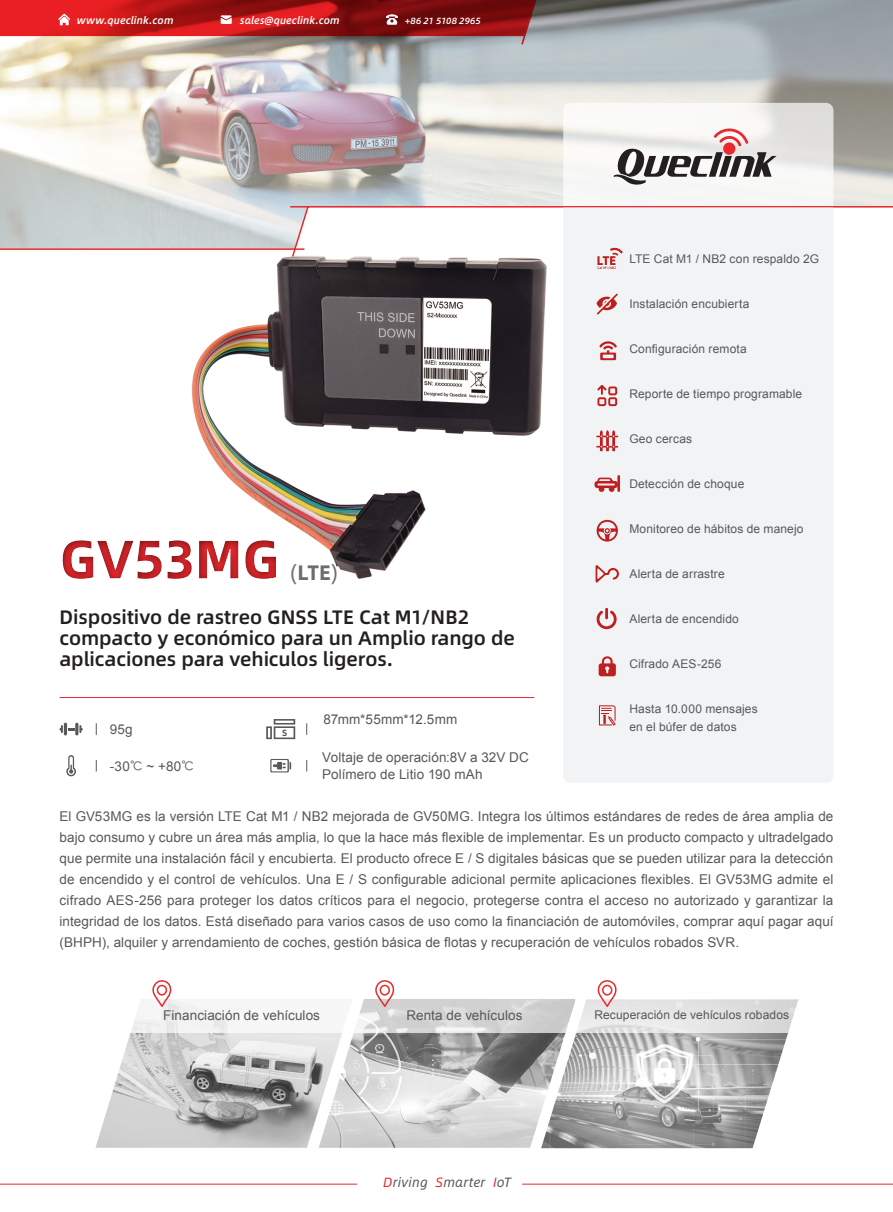
<style>
.page{position:relative;width:893px;height:1212px;background:#fff}
.page>*{position:absolute;margin:0;border:0;box-sizing:border-box;transform-origin:0 0}
.t1{font:700 54px "Alibaba Sans";letter-spacing:-.015em;color:#e9282d}
.t2{font:700 21px "Alibaba Sans";color:#6c6d70}
.t3{font:500 19.5px/21px "Alibaba Sans";letter-spacing:-.005em;color:#231f20}
.t4{font:13.5px/21px "Arial";letter-spacing:.005em;color:#57585a}
.t5{font:italic 13.5px "Alibaba Sans";letter-spacing:.02em;color:#57585a}
.t6{font:12px/18px "Arial";letter-spacing:.01em;color:#57585a}
.t7{font:italic 500 10.5px "Alibaba Sans";letter-spacing:.02em;color:#fff}
.t8{font:italic 500 9px "Alibaba Sans";letter-spacing:.025em;color:#fff}
.t9{font:700 9px "Alibaba Sans";color:#57585a}
.s1{font-weight:400}
.s2{font-family:"ST Heiti SC";font-weight:300}
.s3{color:#e9282d}
</style>
<div class="page">
<hr style="left:522px;top:1184px;width:371px;height:1px;background:#e9282d">
<hr style="left:0;top:1184px;width:357px;height:1px;background:#e9282d">
<svg style="left:0;top:0;width:893px;height:205px;background:#c5c2c1"></svg>
<svg style="left:563px;top:103px;width:270px;height:102px"></svg>
<svg style="left:0;top:205px;width:893px;height:45px"></svg>
<svg style="left:0;top:0;width:541px;height:46px;background:#ac3939"></svg>
<img style="left:576px;top:1032px;width:212px;height:116px">
<img style="left:95px;top:1032px;width:224px;height:116px">
<div style="left:130px;top:998px;width:223px;height:34px;background:#f6f6f6"></div>
<svg style="left:152px;top:980px;width:22px;height:28px"></svg>
<div style="left:35px;top:516px;width:387px;height:87px;background:#231f20;opacity:.6"></div>
<div style="left:563px;top:208px;width:270px;height:575px;background:#f2f3f4"></div>
<hr style="left:60px;top:697px;width:474px;height:1px;background:#e9282d">
<svg style="left:597px;top:385px;width:20px;height:21px"></svg>
<svg style="left:596px;top:430px;width:22px;height:21px"></svg>
<svg style="left:597px;top:520px;width:21px;height:22px"></svg>
<img style="left:319px;top:1032px;width:257px;height:116px">
<svg style="left:355px;top:999px;width:220px;height:33px;background:#d7d7d7"></svg>
<svg style="left:373px;top:980px;width:24px;height:28px"></svg>
<svg style="left:575px;top:999px;width:223px;height:33px;background:#e4e4e4"></svg>
<svg style="left:596px;top:980px;width:23px;height:28px"></svg>
<svg style="left:60px;top:723px;width:23px;height:12px"></svg>
<svg style="left:66px;top:755px;width:10px;height:21px"></svg>
<svg style="left:270px;top:759px;width:21px;height:13px"></svg>
<svg style="left:96px;top:723px;width:1px;height:12px"></svg>
<svg style="left:306px;top:723px;width:1px;height:12px"></svg>
<svg style="left:266px;top:719px;width:29px;height:20px"></svg>
<hr style="left:617px;top:475px;width:3px;height:17px;background:#c01f20">
<svg style="left:594px;top:478px;width:24px;height:14px"></svg>
<svg style="left:596px;top:565px;width:24px;height:18px"></svg>
<svg style="left:597px;top:608px;width:20px;height:21px"></svg>
<svg style="left:596px;top:293px;width:22px;height:22px"></svg>
<img style="left:178px;top:242px;width:385px;height:361px">
<svg style="left:599px;top:656px;width:17px;height:20px"></svg>
<svg style="left:599px;top:705px;width:17px;height:20px"></svg>
<svg style="left:599px;top:341px;width:18px;height:19px"></svg>
<svg style="left:597px;top:247px;width:26px;height:22px"></svg>
<p class="t7" style="left:77px;top:12px;width:98px">www.queclink.com</p>
<p class="t7" style="left:240px;top:12px;width:101px">sales@queclink.com</p>
<p class="t8" style="left:405px;top:14px;width:77px">+86 21 5108 2965</p>
<h1 class="t1" style="left:60px;top:517px;width:222px">GV53MG</h1>
<h3 class="t3" style="left:60px;top:606px;width:457px">Dispositivo de rastreo GNSS LTE Cat M1/NB2 compacto y económico para un Amplio rango de aplicaciones para vehiculos ligeros.</h3>
<h2 class="t2" style="left:290px;top:556px;width:49px"><span class="s1">(</span>LTE<span class="s1">)</span></h2>
<p class="t4" style="left:110px;top:719px;width:25px">95g</p>
<p class="t9" style="left:282px;top:725px;width:7px">S</p>
<p class="t4" style="left:324px;top:709px;width:135px">87mm*55mm*12.5mm</p>
<p class="t4" style="left:110px;top:755px;width:86px">-30<span class="s2">℃</span> ~ +80<span class="s2">℃</span></p>
<p class="t4" style="left:322px;top:750px;width:208px;line-height:16.2px">Voltaje de operación:8V a 32V DC<br>Polímero de Litio 190 mAh</p>
<p class="t6" style="left:629px;top:250px;width:191px">LTE Cat M1 / NB2 con respaldo 2G</p>
<p class="t6" style="left:629px;top:295px;width:122px">Instalación encubierta</p>
<p class="t6" style="left:629px;top:340px;width:119px">Configuración remota</p>
<p class="t6" style="left:629px;top:385px;width:174px">Reporte de tiempo programable</p>
<p class="t6" style="left:629px;top:430px;width:64px">Geo cercas</p>
<p class="t6" style="left:629px;top:475px;width:117px">Detección de choque</p>
<p class="t6" style="left:629px;top:520px;width:176px">Monitoreo de hábitos de manejo</p>
<p class="t6" style="left:629px;top:565px;width:97px">Alerta de arrastre</p>
<p class="t6" style="left:629px;top:610px;width:111px">Alerta de encendido</p>
<p class="t6" style="left:629px;top:655px;width:94px">Cifrado AES-256</p>
<p class="t6" style="left:629px;top:700px;width:130px">Hasta 10.000 mensajes en el búfer de datos</p>
<p class="t4" style="left:60px;top:806px;width:775px;text-align:justify">El GV53MG es la versión LTE Cat M1 / NB2 mejorada de GV50MG. Integra los últimos estándares de redes de área amplia de bajo consumo y cubre un área más amplia, lo que la hace más flexible de implementar. Es un producto compacto y ultradelgado que permite una instalación fácil y encubierta. El producto ofrece E / S digitales básicas que se pueden utilizar para la detección de encendido y el control de vehículos. Una E / S configurable adicional permite aplicaciones flexibles. El GV53MG admite el cifrado AES-256 para proteger los datos críticos para el negocio, protegerse contra el acceso no autorizado y garantizar la integridad de los datos. Está diseñado para varios casos de uso como la financiación de automóviles, comprar aquí pagar aquí (BHPH), alquiler y arrendamiento de coches, gestión básica de flotas y recuperación de vehículos robados SVR.</p>
<p class="t4" style="left:163px;top:1005px;width:158px">Financiación de vehículos</p>
<p class="t4" style="left:406px;top:1005px;width:118px">Renta de vehículos</p>
<p class="t6" style="left:594px;top:1006px;width:196px">Recuperación de vehículos robados</p>
<p class="t5" style="left:383px;top:1172px;width:129px"><span class="s3">D</span>riving <span class="s3">S</span>marter <span class="s3">I</span>oT</p>
</div>
